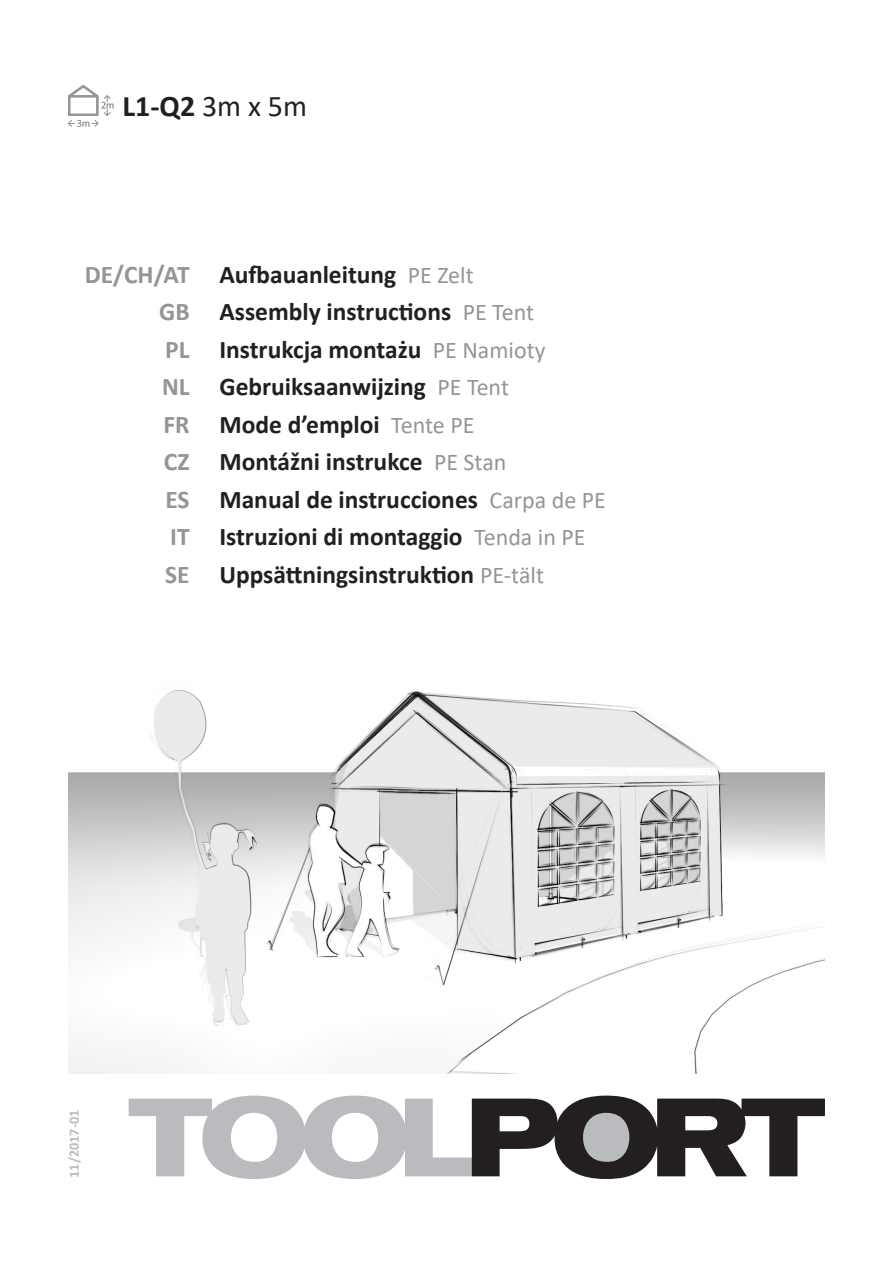
<style>
.page{position:relative;width:893px;height:1263px;background:#fff}
.page>*{position:absolute;margin:0;border:0;box-sizing:border-box;transform-origin:0 0}
.t1{font:700 30px "Calibri";color:#231f20}
.Headline{font:700 25.5px "Calibri";color:#231f20}
.Headline-2{font:700 25.5px "Calibri";color:#939598}
.Stand{font:700 14.25px "Calibri";color:#bcbdc0}
.s1{font-weight:400}
.s2{font-weight:400;font-size:24px;color:#939598}
</style>
<div class="page">
<svg style="left:129px;top:1095px;width:696px;height:84px"></svg>
<svg style="left:68px;top:85px;width:45px;height:42px"></svg>
<img style="left:68px;top:689px;width:757px;height:385px">
<p class="t1" style="left:122px;top:85px;width:186px">L1-Q2 <span class="s1">3m x 5m</span></p>
<p class="Headline-2" style="left:85px;top:256px;width:106px">DE/CH/AT</p>
<p class="Headline-2" style="left:159px;top:294px;width:32px">GB</p>
<p class="Headline-2" style="left:165px;top:331px;width:26px">PL</p>
<p class="Headline-2" style="left:162px;top:369px;width:29px">NL</p>
<p class="Headline-2" style="left:164px;top:406px;width:28px">FR</p>
<p class="Headline-2" style="left:164px;top:444px;width:27px">CZ</p>
<p class="Headline-2" style="left:165px;top:481px;width:26px">ES</p>
<p class="Headline-2" style="left:170px;top:519px;width:21px">IT</p>
<p class="Headline-2" style="left:165px;top:556px;width:26px">SE</p>
<p class="Headline" style="left:219px;top:256px;width:256px">Aufbauanleitung <span class="s2">PE Zelt</span></p>
<p class="Headline" style="left:219px;top:294px;width:316px">Assembly instructions <span class="s2">PE Tent</span></p>
<p class="Headline" style="left:219px;top:331px;width:328px">Instrukcja montażu <span class="s2">PE Namioty</span></p>
<p class="Headline" style="left:219px;top:369px;width:291px">Gebruiksaanwijzing <span class="s2">PE Tent</span></p>
<p class="Headline" style="left:219px;top:406px;width:257px">Mode d’emploi <span class="s2">Tente PE</span></p>
<p class="Headline" style="left:219px;top:444px;width:289px">Montážni instrukce <span class="s2">PE Stan</span></p>
<p class="Headline" style="left:219px;top:481px;width:388px">Manual de instrucciones <span class="s2">Carpa de PE</span></p>
<p class="Headline" style="left:219px;top:519px;width:368px">Istruzioni di montaggio <span class="s2">Tenda in PE</span></p>
<p class="Headline" style="left:219px;top:556px;width:326px">Uppsättningsinstruktion <span class="s2">PE-tält</span></p>
<p class="Stand" style="left:64px;top:1178px;width:70px;rotate:-90deg">11/2017-01</p>
</div>
